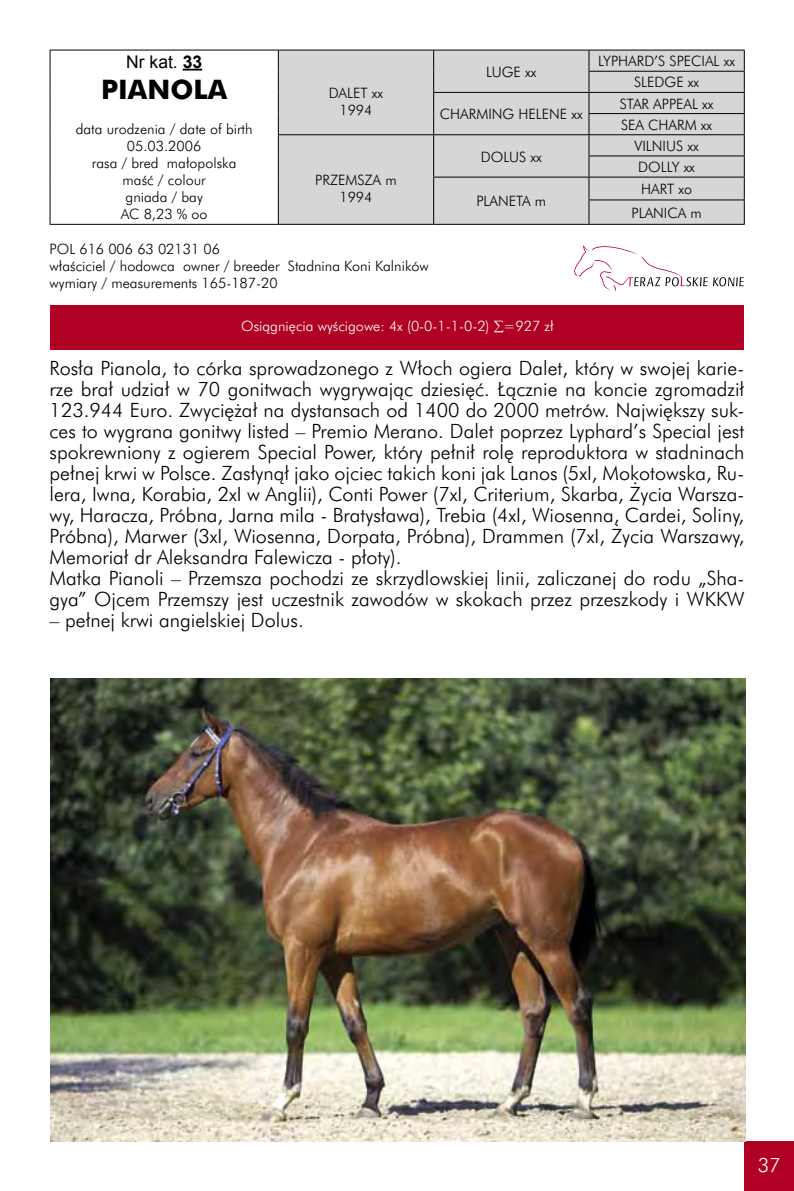
<style>
.page{position:relative;width:794px;height:1191px;background:#fff}
.page>*{position:absolute;margin:0;border:0;box-sizing:border-box;transform-origin:0 0}
.t1{font:700 26.25px "Futura PL";color:#000}
.t2{font:19.25px/21px "Futura Lt PL";color:#000}
.t3{font:19.25px "Futura Lt PL";color:#fff}
.t4{font:17.5px "Arial";color:#000}
.t5{font:14px/17.2px "Futura Lt PL";color:#000;text-align:center}
.t6{font:14px "Futura Lt PL";color:#fff}
.s1{font-weight:700}
</style>
<div class="page">
<svg style="left:713px;top:277px;width:31px;height:9px"></svg>
<svg style="left:574px;top:246px;width:133px;height:45px"></svg>
<div style="left:50px;top:305px;width:694px;height:44px;background:#b00024"></div>
<div style="left:744px;top:1141px;width:50px;height:50px;background:#b00024"></div>
<img style="left:51px;top:678px;width:694px;height:463px">
<div style="left:279px;top:51px;width:465px;height:173px;background:#d6d6d6"></div>
<svg style="left:50px;top:51px;width:1px;height:173px"></svg>
<hr style="left:50px;top:50px;width:228px;height:1px;background:#000">
<hr style="left:50px;top:224px;width:228px;height:1px;background:#000">
<hr style="left:278px;top:50px;width:155px;height:1px;background:#000">
<hr style="left:434px;top:50px;width:155px;height:1px;background:#000">
<hr style="left:589px;top:50px;width:155px;height:1px;background:#000">
<hr style="left:588px;top:71px;width:156px;height:1px;background:#000">
<hr style="left:433px;top:92px;width:156px;height:1px;background:#000">
<hr style="left:589px;top:92px;width:155px;height:1px;background:#000">
<hr style="left:588px;top:113px;width:156px;height:1px;background:#000">
<hr style="left:278px;top:134px;width:155px;height:1px;background:#000">
<hr style="left:434px;top:134px;width:155px;height:1px;background:#000">
<hr style="left:589px;top:134px;width:155px;height:1px;background:#000">
<hr style="left:588px;top:155px;width:156px;height:1px;background:#000">
<hr style="left:433px;top:177px;width:156px;height:1px;background:#000">
<hr style="left:589px;top:177px;width:155px;height:1px;background:#000">
<svg style="left:278px;top:50px;width:1px;height:174px"></svg>
<svg style="left:433px;top:50px;width:1px;height:174px"></svg>
<hr style="left:588px;top:199px;width:156px;height:1px;background:#000">
<svg style="left:588px;top:50px;width:1px;height:174px"></svg>
<svg style="left:744px;top:50px;width:1px;height:174px"></svg>
<hr style="left:278px;top:224px;width:155px;height:1px;background:#000">
<hr style="left:434px;top:224px;width:155px;height:1px;background:#000">
<hr style="left:589px;top:224px;width:155px;height:1px;background:#000">
<svg style="left:183px;top:69px;width:19px;height:2px"></svg>
<p class="t4" style="left:126px;top:50px;width:77px">Nr kat. <span class="s1">33</span></p>
<h1 class="t1" style="left:101px;top:73px;width:127px">PIANOLA</h1>
<p class="t5" style="left:76px;top:120px;width:178px">data urodzenia / date of birth<br>05.03.2006<br>rasa / bred małopolska maść / colour<br>gniada / bay<br>AC 8,23 % oo</p>
<p class="t5" style="left:329px;top:84px;width:56px">DALET xx<br>1994</p>
<p class="t5" style="left:315px;top:171px;width:83px">PRZEMSZA m<br>1994</p>
<p class="t5" style="left:50px;top:240px;width:381px;text-align:left">POL 616 006 63 02131 06<br>właściciel / hodowca owner / breeder Stadnina Koni Kalników wymiary / measurements 165-187-20</p>
<p class="t5" style="left:486px;top:63px;width:52px">LUGE xx</p>
<p class="t5" style="left:598px;top:50px;width:138px;line-height:21.2px">LYPHARD’S SPECIAL xx<br>SLEDGE xx</p>
<p class="t5" style="left:440px;top:105px;width:144px">CHARMING HELENE xx</p>
<p class="t5" style="left:620px;top:93px;width:95px;line-height:21.2px;text-align:left">STAR APPEAL xx<br>SEA CHARM xx</p>
<p class="t5" style="left:481px;top:148px;width:62px">DOLUS xx</p>
<p class="t5" style="left:634px;top:135px;width:66px;line-height:21.2px;text-align:left">VILNIUS xx<br>DOLLY xx</p>
<p class="t5" style="left:476px;top:192px;width:71px">PLANETA m</p>
<p class="t5" style="left:631px;top:177px;width:72px;line-height:23.6px">HART xo<br>PLANICA m</p>
<p class="t6" style="left:241px;top:317px;width:314px">Osiągnięcia wyścigowe: 4x (0-0-1-1-0-2) ∑=927 zł</p>
<p class="t2" style="left:50px;top:357px;width:696px">Rosła Pianola, to córka sprowadzonego z Włoch ogiera Dalet, który w swojej karie&shy;rze brał udział w 70 gonitwach wygrywając dziesięć. Łącznie na koncie zgromadził 123.944 Euro. Zwyciężał na dystansach od 1400 do 2000 metrów. Największy suk&shy;ces to wygrana gonitwy listed – Premio Merano. Dalet poprzez Lyphard’s Special jest spokrewniony z ogierem Special Power, który pełnił rolę reproduktora w stadninach pełnej krwi w Polsce. Zasłynął jako ojciec takich koni jak Lanos (5xI, Mokotowska, Ru&shy;lera, Iwna, Korabia, 2xI w Anglii), Conti Power (7xI, Criterium, Skarba, Życia Warsza&shy;wy, Haracza, Próbna, Jarna mila - Bratysława), Trebia (4xI, Wiosenna, Cardei, Soliny, Próbna), Marwer (3xI, Wiosenna, Dorpata, Próbna), Drammen (7xI, Życia Warszawy, Memoriał dr Aleksandra Falewicza - płoty).<br>Matka Pianoli – Przemsza pochodzi ze skrzydlowskiej linii, zaliczanej do rodu „Sha&shy;gya” Ojcem Przemszy jest uczestnik zawodów w skokach przez przeszkody i WKKW</p>
<p class="t2" style="left:50px;top:609px;width:256px">– pełnej krwi angielskiej Dolus.</p>
<p class="t3" style="left:758px;top:1153px;width:24px">37</p>
</div>
